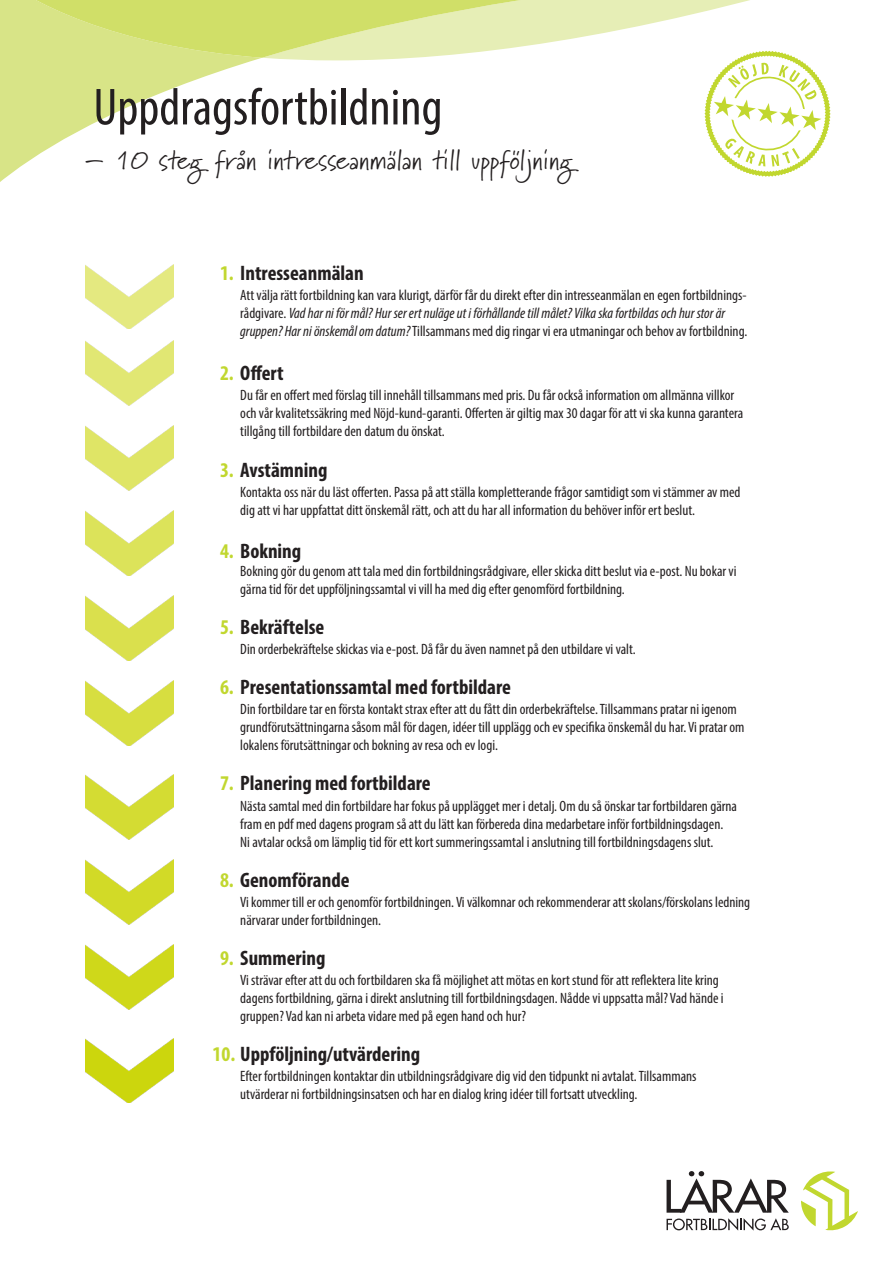
<style>
.page{position:relative;width:893px;height:1263px;background:#fff}
.page>*{position:absolute;margin:0;border:0;box-sizing:border-box;transform-origin:0 0}
.t1{font:condensed 52.5px "Myriad Pro";color:#231f20}
.t2{font:27px "Marydale";color:#231f20}
.t3{font:700 condensed 21px "Myriad Pro";color:#231f20}
.t4{font:condensed 15px/18px "Myriad Pro";color:#231f20}
.s1{color:#c1d72f}
.s2{font-style:italic}
</style>
<div class="page">
<img style="left:85px;top:265px;width:88px;height:64px">
<img style="left:85px;top:341px;width:88px;height:64px">
<img style="left:85px;top:426px;width:88px;height:64px">
<img style="left:85px;top:511px;width:88px;height:65px">
<img style="left:85px;top:596px;width:88px;height:65px">
<img style="left:85px;top:681px;width:88px;height:65px">
<img style="left:85px;top:774px;width:88px;height:65px">
<img style="left:85px;top:859px;width:88px;height:65px">
<img style="left:85px;top:944px;width:88px;height:65px">
<img style="left:85px;top:1038px;width:88px;height:65px">
<svg style="left:666px;top:1171px;width:123px;height:59px"></svg>
<svg style="left:801px;top:1171px;width:57px;height:60px"></svg>
<svg style="left:0;top:0;width:831px;height:178px"></svg>
<p class="t1" style="left:93px;top:75px;width:351px">Uppdragsfortbildning</p>
<p class="t2" style="left:85px;top:144px;width:489px">– 10 steg från intresseanmälan till uppföljning</p>
<p class="t3" style="left:220px;top:260px;width:145px"><span class="s1">1.</span> Intresseanmälan</p>
<p class="t4" style="left:240px;top:286px;width:508px">Att välja rätt fortbildning kan vara klurigt, därför får du direkt efter din intresseanmälan en egen fortbildnings&shy;rådgivare. <span class="s2">Vad har ni för mål? Hur ser ert nuläge ut i förhållande till målet? Vilka ska fortbildas och hur stor är gruppen? Har ni önskemål om datum?</span> Tillsammans med dig ringar vi era utmaningar och behov av fortbildning.</p>
<p class="t3" style="left:220px;top:360px;width:65px"><span class="s1">2.</span> Offert</p>
<p class="t4" style="left:240px;top:386px;width:504px">Du får en offert med förslag till innehåll tillsammans med pris. Du får också information om allmänna villkor och vår kvalitetssäkring med Nöjd-kund-garanti. Offerten är giltig max 30 dagar för att vi ska kunna garantera tillgång till fortbildare den datum du önskat.</p>
<p class="t3" style="left:220px;top:456px;width:109px"><span class="s1">3.</span> Avstämning</p>
<p class="t4" style="left:240px;top:482px;width:502px">Kontakta oss när du läst offerten. Passa på att ställa kompletterande frågor samtidigt som vi stämmer av med dig att vi har uppfattat ditt önskemål rätt, och att du har all information du behöver inför ert beslut.</p>
<p class="t3" style="left:220px;top:538px;width:83px"><span class="s1">4.</span> Bokning</p>
<p class="t4" style="left:240px;top:562px;width:498px">Bokning gör du genom att tala med din fortbildningsrådgivare, eller skicka ditt beslut via e-post. Nu bokar vi gärna tid för det uppföljningssamtal vi vill ha med dig efter genomförd fortbildning.</p>
<p class="t3" style="left:220px;top:614px;width:106px"><span class="s1">5.</span> Bekräftelse</p>
<p class="t4" style="left:240px;top:640px;width:397px">Din orderbekräftelse skickas via e-post. Då får du även namnet på den utbildare vi valt.</p>
<p class="t3" style="left:220px;top:674px;width:292px"><span class="s1">6.</span> Presentationssamtal med fortbildare</p>
<p class="t4" style="left:240px;top:700px;width:506px">Din fortbildare tar en första kontakt strax efter att du fått din orderbekräftelse. Tillsammans pratar ni igenom grundförutsättningarna såsom mål för dagen, idéer till upplägg och ev specifika önskemål du har. Vi pratar om lokalens förutsättningar och bokning av resa och ev logi.</p>
<p class="t3" style="left:220px;top:770px;width:212px"><span class="s1">7.</span> Planering med fortbildare</p>
<p class="t4" style="left:240px;top:796px;width:498px">Nästa samtal med din fortbildare har fokus på upplägget mer i detalj. Om du så önskar tar fortbildaren gärna</p>
<p class="t4" style="left:240px;top:814px;width:485px">fram en pdf med dagens program så att du lätt kan förbereda dina medarbetare inför fortbildningsdagen.<br>Ni avtalar också om lämplig tid för ett kort summeringssamtal i anslutning till fortbildningsdagens slut.</p>
<p class="t3" style="left:220px;top:866px;width:131px"><span class="s1">8.</span> Genomförande</p>
<p class="t4" style="left:240px;top:892px;width:511px">Vi kommer till er och genomför fortbildningen. Vi välkomnar och rekommenderar att skolans/förskolans ledning närvarar under fortbildningen.</p>
<p class="t3" style="left:220px;top:945px;width:107px"><span class="s1">9.</span> Summering</p>
<p class="t4" style="left:240px;top:971px;width:485px">Vi strävar efter att du och fortbildaren ska få möjlighet att mötas en kort stund för att reflektera lite kring dagens fortbildning, gärna i direkt anslutning till fortbildningsdagen. Nådde vi uppsatta mål? Vad hände i gruppen? Vad kan ni arbeta vidare med på egen hand och hur?</p>
<p class="t3" style="left:213px;top:1041px;width:209px"><span class="s1">10.</span> Uppföljning/utvärdering</p>
<p class="t4" style="left:240px;top:1067px;width:458px">Efter fortbildningen kontaktar din utbildningsrådgivare dig vid den tidpunkt ni avtalat. Tillsammans</p>
<p class="t4" style="left:240px;top:1085px;width:399px">utvärderar ni fortbildningsinsatsen och har en dialog kring idéer till fortsatt utveckling.</p>
</div>
